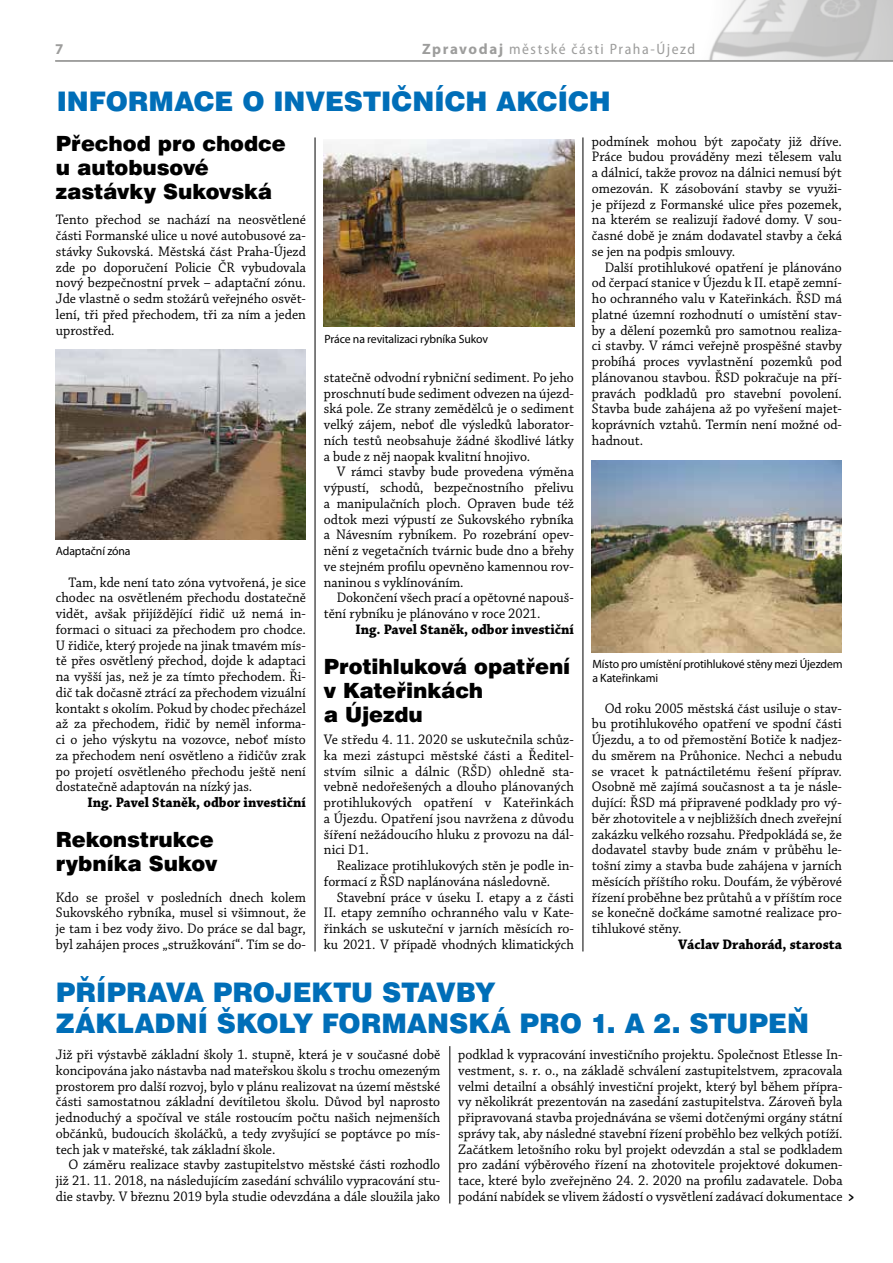
<style>
.page{position:relative;width:893px;height:1263px;background:#fff}
.page>*{position:absolute;margin:0;border:0;box-sizing:border-box;transform-origin:0 0}
.t1{font:900 27px/31.5px "Swiss 721 AT";color:#006eb8}
.t2{font:900 21px/24px "Swiss 721 AT";letter-spacing:-.005em;color:#000}
.t3{font:semi-condensed 15px "Myriad Pro";letter-spacing:.1em;color:#9d9d9c}
.t4{font:700 15px "Myriad Pro";color:#9d9d9c}
.t5{font:14.55px/15.8px "Chaparral Pro";color:#000;text-align:justify;scale:.95 1}
.t6{font:700 14.55px "Chaparral Pro";color:#000;scale:.95 1}
.t7{font:12px/14.2px "Myriad Pro";letter-spacing:-.01em;color:#000}
.s1{font-weight:700;font-stretch:normal}
.s2{font-weight:700}
</style>
<div class="page">
<img style="left:709px;top:0;width:184px;height:60px">
<hr style="left:55px;top:60px;width:838px;height:2px;background:#9d9d9c">
<hr style="left:450px;top:1046px;width:1px;height:157px;background:#000">
<img style="left:592px;top:460px;width:250px;height:193px">
<img style="left:55px;top:349px;width:250px;height:191px">
<img style="left:324px;top:140px;width:250px;height:187px">
<hr style="left:315px;top:137px;width:1px;height:814px;background:#000">
<hr style="left:583px;top:137px;width:1px;height:814px;background:#000">
<p class="t4" style="left:55px;top:40px;width:10px">7</p>
<p class="t3" style="left:422px;top:41px;width:275px"><span class="s1">Zpravodaj</span> městské části Praha-Újezd</p>
<h1 class="t1" style="left:57px;top:85px;width:556px">INFORMACE O INVESTIČNÍCH AKCÍCH</h1>
<h2 class="t2" style="left:56px;top:131px;width:231px">Přechod pro chodce u autobusové zastávky Sukovská</h2>
<p class="t5" style="left:56px;top:212px;width:265px">Tento přechod se nachází na neosvětlené části Formanské ulice u nové autobusové za&shy;stávky Sukovská. Městská část Praha-Újezd zde po doporučení Policie ČR vybudovala nový bezpečnostní prvek – adaptační zónu.<br>Jde vlastně o sedm stožárů veřejného osvět&shy;lení, tři před přechodem, tři za ním a jeden uprostřed.</p>
<p class="t7" style="left:56px;top:544px;width:76px">Adaptační zóna</p>
<p class="t5" style="left:56px;top:575px;width:265px;text-indent:13px">Tam, kde není tato zóna vytvořená, je sice chodec na osvětleném přechodu dostatečně vidět, avšak přijíždějící řidič už nemá in&shy;formaci o situaci za přechodem pro chodce.<br>U řidiče, který projede na jinak tmavém mís&shy;tě přes osvětlený přechod, dojde k adaptaci na vyšší jas, než je za tímto přechodem. Ři&shy;dič tak dočasně ztrácí za přechodem vizuální kontakt s okolím. Pokud by chodec přecházel až za přechodem, řidič by neměl informa&shy;ci o jeho výskytu na vozovce, neboť místo za přechodem není osvětleno a řidičův zrak po projetí osvětleného přechodu ještě není dostatečně adaptován na nízký jas.</p>
<p class="t6" style="left:87px;top:794px;width:231px">Ing. Pavel Staněk, odbor investiční</p>
<h2 class="t2" style="left:56px;top:827px;width:163px">Rekonstrukce rybníka Sukov</h2>
<p class="t5" style="left:56px;top:890px;width:265px">Kdo se prošel v posledních dnech kolem Sukovského rybníka, musel si všimnout, že je tam i bez vody živo. Do práce se dal bagr, byl zahájen proces „stružkování“. Tím se do-</p>
<p class="t7" style="left:325px;top:332px;width:165px">Práce na revitalizaci rybníka Sukov</p>
<p class="t5" style="left:324px;top:370px;width:265px">statečně odvodní rybniční sediment. Po jeho proschnutí bude sediment odvezen na újezd&shy;ská pole. Ze strany zemědělců je o sediment velký zájem, neboť dle výsledků laborator&shy;ních testů neobsahuje žádné škodlivé látky a bude z něj naopak kvalitní hnojivo.</p>
<p class="t5" style="left:324px;top:464px;width:265px;text-indent:13px">V rámci stavby bude provedena výměna výpustí, schodů, bezpečnostního přelivu a manipulačních ploch. Opraven bude též odtok mezi výpustí ze Sukovského rybníka a Návesním rybníkem. Po rozebrání opev&shy;nění z vegetačních tvárnic bude dno a břehy ve stejném profilu opevněno kamennou rov&shy;naninou s vyklínováním.</p>
<p class="t5" style="left:324px;top:590px;width:265px;text-indent:13px">Dokončení všech prací a opětovné napouš&shy;tění rybníku je plánováno v roce 2021.</p>
<p class="t6" style="left:355px;top:621px;width:231px">Ing. Pavel Staněk, odbor investiční</p>
<h2 class="t2" style="left:324px;top:654px;width:248px">Protihluková opatření v Kateřinkách<br>a Újezdu</h2>
<p class="t5" style="left:324px;top:732px;width:265px">Ve středu 4. 11. 2020 se uskutečnila schůz&shy;ka mezi zástupci městské části a Ředitel&shy;stvím silnic a dálnic (RŠD) ohledně sta&shy;vebně nedořešených a dlouho plánovaných protihlukových opatření v Kateřinkách a Újezdu. Opatření jsou navržena z důvodu šíření nežádoucího hluku z provozu na dál&shy;nici D1.</p>
<p class="t5" style="left:324px;top:858px;width:265px;text-indent:13px">Realizace protihlukových stěn je podle in&shy;formací z ŘSD naplánována následovně.</p>
<p class="t5" style="left:324px;top:890px;width:265px;text-indent:13px">Stavební práce v úseku I. etapy a z části II. etapy zemního ochranného valu v Kate&shy;řinkách se uskuteční v jarních měsících ro&shy;ku 2021. V případě vhodných klimatických</p>
<p class="t5" style="left:592px;top:134px;width:265px">podmínek mohou být započaty již dříve.<br>Práce budou prováděny mezi tělesem valu a dálnicí, takže provoz na dálnici nemusí být omezován. K zásobování stavby se využi&shy;je příjezd z Formanské ulice přes pozemek, na kterém se realizují řadové domy. V sou&shy;časné době je znám dodavatel stavby a čeká se jen na podpis smlouvy.</p>
<p class="t5" style="left:592px;top:260px;width:265px;text-indent:13px">Další protihlukové opatření je plánováno od čerpací stanice v Újezdu k II. etapě zemní&shy;ho ochranného valu v Kateřinkách. ŘSD má platné územní rozhodnutí o umístění stav&shy;by a dělení pozemků pro samotnou realiza&shy;ci stavby. V rámci veřejně prospěšné stavby probíhá proces vyvlastnění pozemků pod plánovanou stavbou. ŘSD pokračuje na pří&shy;pravách podkladů pro stavební povolení.<br>Stavba bude zahájena až po vyřešení majet&shy;koprávních vztahů. Termín není možné od&shy;hadnout.</p>
<p class="t7" style="left:592px;top:657px;width:252px">Místo pro umístění protihlukové stěny mezi Újezdem a Kateřinkami</p>
<p class="t5" style="left:592px;top:701px;width:265px;text-indent:13px">Od roku 2005 městská část usiluje o stav&shy;bu protihlukového opatření ve spodní části Újezdu, a to od přemostění Botiče k nadjez&shy;du směrem na Průhonice. Nechci a nebudu se vracet k patnáctiletému řešení příprav.<br>Osobně mě zajímá současnost a ta je násle&shy;dující: ŘSD má připravené podklady pro vý&shy;běr zhotovitele a v nejbližších dnech zveřejní zakázku velkého rozsahu. Předpokládá se, že dodavatel stavby bude znám v průběhu le&shy;tošní zimy a stavba bude zahájena v jarních měsících příštího roku. Doufám, že výběrové řízení proběhne bez průtahů a v příštím roce se konečně dočkáme samotné realizace pro&shy;tihlukové stěny.</p>
<p class="t6" style="left:678px;top:936px;width:174px">Václav Drahorád, starosta</p>
<h1 class="t1" style="left:56px;top:976px;width:755px">PŘÍPRAVA PROJEKTU STAVBY<br>ZÁKLADNÍ ŠKOLY FORMANSKÁ PRO 1. A 2. STUPEŇ</h1>
<p class="t5" style="left:56px;top:1047px;width:406px">Již při výstavbě základní školy 1. stupně, která je v současné době koncipována jako nástavba nad mateřskou školu s trochu omezeným prostorem pro další rozvoj, bylo v plánu realizovat na území městské části samostatnou základní devítiletou školu. Důvod byl naprosto jednoduchý a spočíval ve stále rostoucím počtu našich nejmenších občánků, budoucích školáčků, a tedy zvyšující se poptávce po mís&shy;tech jak v mateřské, tak základní škole.</p>
<p class="t5" style="left:56px;top:1157px;width:406px;text-indent:13px">O záměru realizace stavby zastupitelstvo městské části rozhodlo již 21. 11. 2018, na následujícím zasedání schválilo vypracování stu&shy;die stavby. V březnu 2019 byla studie odevzdána a dále sloužila jako</p>
<p class="t5" style="left:458px;top:1047px;width:419px;text-align:left">podklad k vypracování investičního projektu. Společnost Etlesse In&shy;vestment, s. r. o., na základě schválení zastupitelstvem, zpracovala velmi detailní a obsáhlý investiční projekt, který byl během přípra&shy;vy několikrát prezentován na zasedání zastupitelstva. Zároveň byla připravovaná stavba projednávána se všemi dotčenými orgány státní správy tak, aby následné stavební řízení proběhlo bez velkých potíží.<br>Začátkem letošního roku byl projekt odevzdán a stal se podkladem pro zadání výběrového řízení na zhotovitele projektové dokumen&shy;tace, které bylo zveřejněno 24. 2. 2020 na profilu zadavatele. Doba podání nabídek se vlivem žádostí o vysvětlení zadávací dokumentace <span class="s2">&gt;</span></p>
</div>
